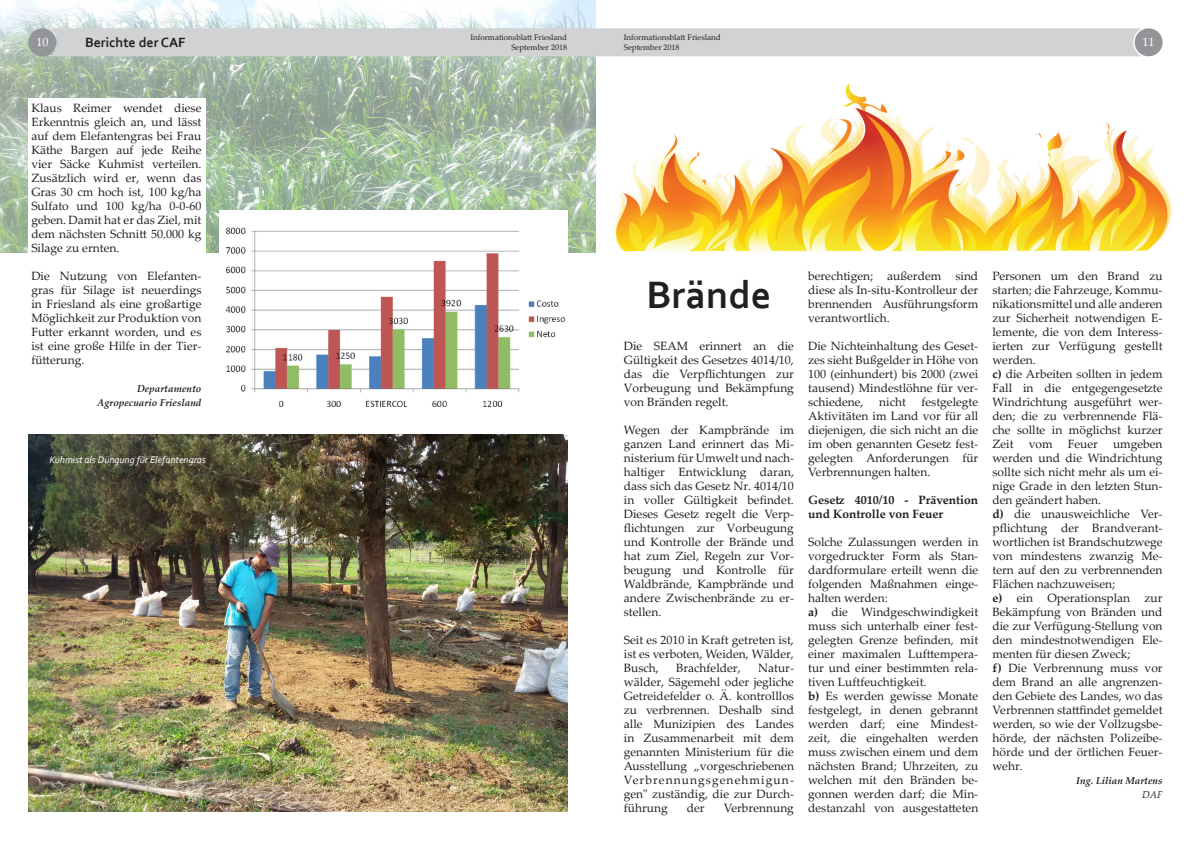
<style>
.page{position:relative;width:1191px;height:842px;background:#fff}
.page>*{position:absolute;margin:0;border:0;box-sizing:border-box;transform-origin:0 0}
.t1{font:700 40px "Corbel";color:#231f20}
.t2{font:700 14px "Corbel";color:#231f20}
.t3{font:12px/14px "Palatino Linotype";color:#231f20;text-align:justify}
.t4{font:700 12px/14px "Palatino Linotype";color:#231f20}
.t5{font:12px "Palatino Linotype";color:#fff}
.t6{font:italic 700 10px "Palatino Linotype";color:#231f20}
.t7{font:italic 10px "Corbel";color:#fff}
.t8{font:italic 10px "Palatino Linotype";color:#231f20}
.t9{font:8px/10px "Palatino Linotype";color:#231f20}
.s1{font-weight:700}
</style>
<div class="page">
<img style="left:0;top:0;width:595px;height:252px">
<div style="left:28px;top:28px;width:28px;height:28px;background:#939598;border-radius:50%"></div>
<div style="left:49px;top:28px;width:1092px;height:28px;background:#d1d2d4"></div>
<div style="left:1134px;top:28px;width:28px;height:28px;background:#939598;border-radius:50%"></div>
<img style="left:614px;top:84px;width:558px;height:168px">
<img style="left:219px;top:210px;width:348px;height:196px">
<img style="left:28px;top:434px;width:539px;height:378px">
<div style="left:28px;top:98px;width:178px;height:316px;background:#fff"></div>
<p class="t9" style="left:470px;top:32px;width:98px">Informationsblatt Friesland</p>
<p class="t9" style="left:624px;top:32px;width:98px">Informationsblatt Friesland<br>September 2018</p>
<p class="t2" style="left:85px;top:33px;width:102px">Berichte der CAF</p>
<p class="t5" style="left:36px;top:34px;width:13px">10</p>
<p class="t5" style="left:1142px;top:33px;width:13px">11</p>
<p class="t9" style="left:511px;top:42px;width:57px">September 2018</p>
<p class="t3" style="left:31px;top:101px;width:172px">Klaus Reimer wendet diese Erkenntnis gleich an, und lässt auf dem Elefantengras bei Frau Käthe Bargen auf jede Reihe vier Säcke Kuhmist verteilen.<br>Zusätzlich wird er, wenn das Gras 30 cm hoch ist, 100 kg/ha Sulfato und 100 kg/ha 0-0-60 geben. Damit hat er das Ziel, mit dem nächsten Schnitt 50.000 kg Silage zu ernten.</p>
<p class="t3" style="left:31px;top:269px;width:172px">Die Nutzung von Elefanten&shy;gras für Silage ist neuerdings in Friesland als eine großartige Möglichkeit zur Produktion von Futter erkannt worden, und es ist eine große Hilfe in der Tier&shy;fütterung.</p>
<p class="t6" style="left:137px;top:382px;width:66px">Departamento</p>
<p class="t6" style="left:97px;top:396px;width:106px">Agropecuario Friesland</p>
<p class="t7" style="left:49px;top:453px;width:158px">Kuhmist als Düngung für Elefantengras</p>
<p class="t1" style="left:646px;top:270px;width:126px">Brände</p>
<p class="t3" style="left:624px;top:338px;width:172px">Die SEAM erinnert an die Gültigkeit des Gesetzes 4014/10, das die Verpflichtungen zur Vorbeugung und Bekämpfung von Bränden regelt.</p>
<p class="t3" style="left:624px;top:422px;width:172px">Wegen der Kampbrände im ganzen Land erinnert das Mi&shy;nisterium für Umwelt und nach-</p>
<p class="t3" style="left:624px;top:464px;width:172px">haltiger Entwicklung daran, dass sich das Gesetz Nr. 4014/10 in voller Gültigkeit befindet.<br>Dieses Gesetz regelt die Verp&shy;flichtungen zur Vorbeugung und Kontrolle der Brände und hat zum Ziel, Regeln zur Vor&shy;beugung und Kontrolle für Waldbrände, Kampbrände und andere Zwischenbrände zu er&shy;stellen.</p>
<p class="t3" style="left:624px;top:632px;width:172px">Seit es 2010 in Kraft getreten ist, ist es verboten, Weiden, Wälder, Busch,</p>
<p class="t3" style="left:676px;top:660px;width:66px">Brachfelder,</p>
<p class="t3" style="left:624px;top:660px;width:172px;text-indent:134px">Natur&shy;wälder, Sägemehl oder jegliche Getreidefelder o. Ä. kontrolllos zu verbrennen. Deshalb sind alle Munizipien des Landes in Zusammenarbeit mit dem genannten Ministerium für die Ausstellung „vorgeschriebenen Verbrennungsgenehmigun&shy;gen" zuständig, die zur Durch&shy;führung</p>
<p class="t3" style="left:687px;top:800px;width:19px">der</p>
<p class="t3" style="left:723px;top:800px;width:72px">Verbrennung</p>
<p class="t3" style="left:808px;top:268px;width:172px">berechtigen; außerdem sind diese als In-situ-Kontrolleur der brennenden Ausführungsform verantwortlich.</p>
<p class="t3" style="left:808px;top:338px;width:172px">Die Nichteinhaltung des Geset&shy;zes sieht Bußgelder in Höhe von 100 (einhundert) bis 2000 (zwei tausend) Mindestlöhne für ver&shy;schiedene,</p>
<p class="t3" style="left:808px;top:394px;width:172px;text-indent:113px">festgelegte Aktivitäten im Land vor für all diejenigen, die sich nicht an die im oben genannten Gesetz fest-</p>
<p class="t3" style="left:808px;top:450px;width:172px">gelegten Anforderungen für<br>Verbrennungen halten.</p>
<p class="t4" style="left:808px;top:493px;width:172px">Gesetz 4010/10 - Prävention und Kontrolle von Feuer</p>
<p class="t3" style="left:808px;top:534px;width:172px">Solche Zulassungen werden in vorgedruckter Form als Stan&shy;dardformulare erteilt wenn die folgenden Maßnahmen einge&shy;halten werden:</p>
<p class="t3" style="left:808px;top:604px;width:172px"><span class="s1">a)</span> die Windgeschwindigkeit muss sich unterhalb einer fest&shy;gelegten Grenze befinden, mit einer maximalen Lufttempera&shy;tur und einer bestimmten rela&shy;tiven Luftfeuchtigkeit.</p>
<p class="t3" style="left:808px;top:688px;width:172px"><span class="s1">b)</span> Es werden gewisse Monate festgelegt, in denen gebrannt werden darf; eine Mindest&shy;zeit, die eingehalten werden muss zwischen einem und dem nächsten Brand; Uhrzeiten, zu welchen mit den Bränden be&shy;gonnen werden darf; die Min&shy;destanzahl von ausgestatteten</p>
<p class="t3" style="left:879px;top:394px;width:28px">nicht</p>
<p class="t3" style="left:992px;top:268px;width:172px">Personen um den Brand zu starten; die Fahrzeuge, Kommu&shy;nikationsmittel und alle anderen zur Sicherheit notwendigen E-</p>
<p class="t3" style="left:992px;top:324px;width:172px">lemente, die von dem Interess&shy;ierten zur Verfügung gestellt werden.</p>
<p class="t3" style="left:992px;top:366px;width:172px"><span class="s1">c)</span> die Arbeiten sollten in jedem<br>Fall in die entgegengesetzte</p>
<p class="t3" style="left:992px;top:394px;width:172px">Windrichtung ausgeführt wer&shy;den; die zu verbrennende Flä-</p>
<p class="t3" style="left:992px;top:422px;width:172px">che sollte in möglichst kurzer<br>Zeit</p>
<p class="t3" style="left:992px;top:436px;width:172px;text-indent:120px">umgeben werden und die Windrichtung sollte sich nicht mehr als um ei&shy;nige Grade in den letzten Stun&shy;den geändert haben.</p>
<p class="t3" style="left:992px;top:506px;width:172px"><span class="s1">d)</span> die unausweichliche Ver&shy;pflichtung der Brandverant&shy;wortlichen ist Brandschutzwege von mindestens zwanzig Me&shy;tern auf den zu verbrennenden Flächen nachzuweisen;</p>
<p class="t3" style="left:992px;top:590px;width:172px"><span class="s1">e)</span> ein Operationsplan zur Bekämpfung von Bränden und die zur Verfügung-Stellung von den mindestnotwendigen Ele&shy;menten für diesen Zweck;</p>
<p class="t3" style="left:992px;top:660px;width:172px"><span class="s1">f)</span> Die Verbrennung muss vor dem Brand an alle angrenzen&shy;den Gebiete des Landes, wo das Verbrennen stattfindet gemeldet werden, so wie der Vollzugsbe&shy;hörde, der nächsten Polizeibe&shy;hörde und der örtlichen Feuer&shy;wehr.</p>
<p class="t6" style="left:1076px;top:774px;width:88px">Ing. Lilian Martens</p>
<p class="t8" style="left:1142px;top:788px;width:22px">DAF</p>
<p class="t3" style="left:1028px;top:436px;width:25px">vom</p>
<p class="t3" style="left:1067px;top:436px;width:32px">Feuer</p>
</div>
